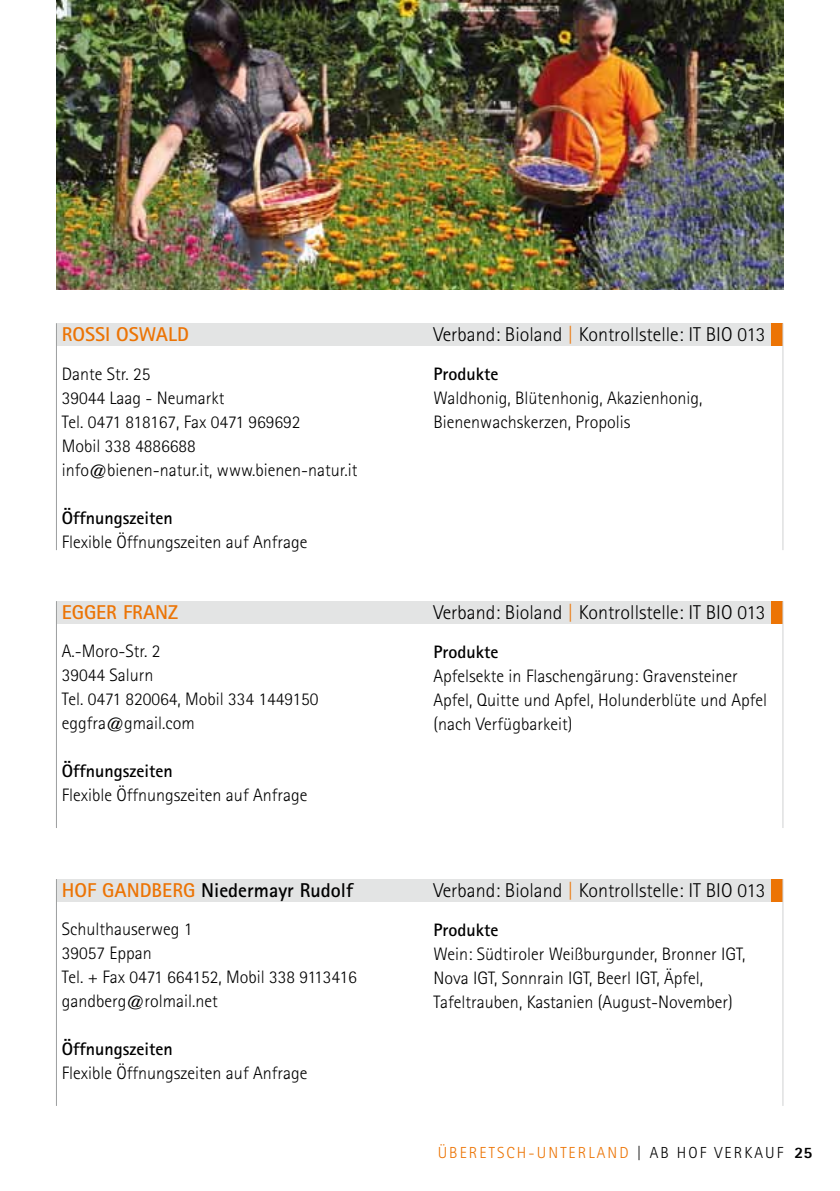
<style>
.page{position:relative;width:840px;height:1191px;background:#fff}
.page>*{position:absolute;margin:0;border:0;box-sizing:border-box;transform-origin:0 0}
.t1{font:300 20px "Rotis Sans Serif";color:#000}
.t2{font:700 20px "Rotis Sans Serif";color:#000}
.t3{font:700 20px "Rotis Sans Serif";color:#ec7405}
.t4{font:300 18px/24px "Rotis Sans Serif";color:#000}
.t5{font:700 18px "Rotis Sans Serif";color:#000}
.t6{font:300 16px "Rotis Sans Serif";letter-spacing:.13em;color:#ec7405}
.s1{color:#ec7405}
.s2{color:#000}
.s3{font-weight:800;color:#000}
</style>
<div class="page">
<div style="left:56px;top:879px;width:726px;height:22px;background:#e3e4e4"></div>
<div style="left:770px;top:879px;width:12px;height:22px;background:#ec7405"></div>
<div style="left:56px;top:601px;width:726px;height:23px;background:#e3e4e4"></div>
<div style="left:770px;top:601px;width:12px;height:23px;background:#ec7405"></div>
<div style="left:56px;top:323px;width:726px;height:23px;background:#e3e4e4"></div>
<div style="left:770px;top:323px;width:12px;height:23px;background:#ec7405"></div>
<img style="left:57px;top:0;width:725px;height:289px">
<hr style="left:56px;top:601px;width:1px;height:227px;background:#9c9e9f">
<hr style="left:782px;top:601px;width:1px;height:227px;background:#d0d1d2">
<hr style="left:56px;top:879px;width:1px;height:227px;background:#9c9e9f">
<hr style="left:782px;top:879px;width:1px;height:227px;background:#d0d1d2">
<hr style="left:56px;top:323px;width:1px;height:227px;background:#9c9e9f">
<hr style="left:782px;top:323px;width:1px;height:227px;background:#d0d1d2">
<p class="t3" style="left:62px;top:322px;width:129px">ROSSI OSWALD</p>
<p class="t1" style="left:433px;top:323px;width:333px">Verband: Bioland <span class="s1">|</span> Kontrollstelle: IT BIO 013</p>
<p class="t4" style="left:62px;top:361px;width:297px">Dante Str. 25<br>39044 Laag - Neumarkt<br>Tel. 0471 818167, Fax 0471 969692<br>Mobil 338 4886688<br>info@bienen-natur.it, www.bienen-natur.it</p>
<p class="t5" style="left:62px;top:506px;width:113px">Öffnungszeiten</p>
<p class="t4" style="left:62px;top:529px;width:247px">Flexible Öffnungszeiten auf Anfrage</p>
<p class="t5" style="left:433px;top:362px;width:66px">Produkte</p>
<p class="t4" style="left:433px;top:386px;width:270px">Waldhonig, Blütenhonig, Akazienhonig,<br>Bienenwachskerzen, Propolis</p>
<p class="t3" style="left:62px;top:600px;width:118px">EGGER FRANZ</p>
<p class="t1" style="left:433px;top:601px;width:333px">Verband: Bioland <span class="s1">|</span> Kontrollstelle: IT BIO 013</p>
<p class="t4" style="left:62px;top:639px;width:258px">A.-Moro-Str. 2<br>39044 Salurn<br>Tel. 0471 820064, Mobil 334 1449150 eggfra@gmail.com</p>
<p class="t5" style="left:62px;top:760px;width:113px">Öffnungszeiten</p>
<p class="t4" style="left:62px;top:783px;width:247px">Flexible Öffnungszeiten auf Anfrage</p>
<p class="t5" style="left:433px;top:640px;width:66px">Produkte</p>
<p class="t4" style="left:433px;top:664px;width:335px">Apfelsekte in Flaschengärung: Gravensteiner<br>Apfel, Quitte und Apfel, Holunderblüte und Apfel (nach Verfügbarkeit)</p>
<p class="t2" style="left:62px;top:878px;width:293px"><span class="s1">HOF GANDBERG</span> Niedermayr Rudolf</p>
<p class="t1" style="left:433px;top:879px;width:333px">Verband: Bioland <span class="s1">|</span> Kontrollstelle: IT BIO 013</p>
<p class="t4" style="left:62px;top:917px;width:296px">Schulthauserweg 1<br>39057 Eppan<br>Tel. + Fax 0471 664152, Mobil 338 9113416 gandberg@rolmail.net</p>
<p class="t5" style="left:62px;top:1037px;width:113px">Öffnungszeiten</p>
<p class="t4" style="left:62px;top:1061px;width:247px">Flexible Öffnungszeiten auf Anfrage</p>
<p class="t5" style="left:433px;top:918px;width:66px">Produkte</p>
<p class="t4" style="left:433px;top:941px;width:313px">Wein: Südtiroler Weißburgunder, Bronner IGT,<br>Nova IGT, Sonnrain IGT, Beerl IGT, Äpfel,<br>Tafeltrauben, Kastanien (August-November)</p>
<p class="t6" style="left:437px;top:1143px;width:376px">ÜBERETSCH-UNTERLAND <span class="s2">| AB HOF VERKAUF</span> <span class="s3">25</span></p>
</div>
